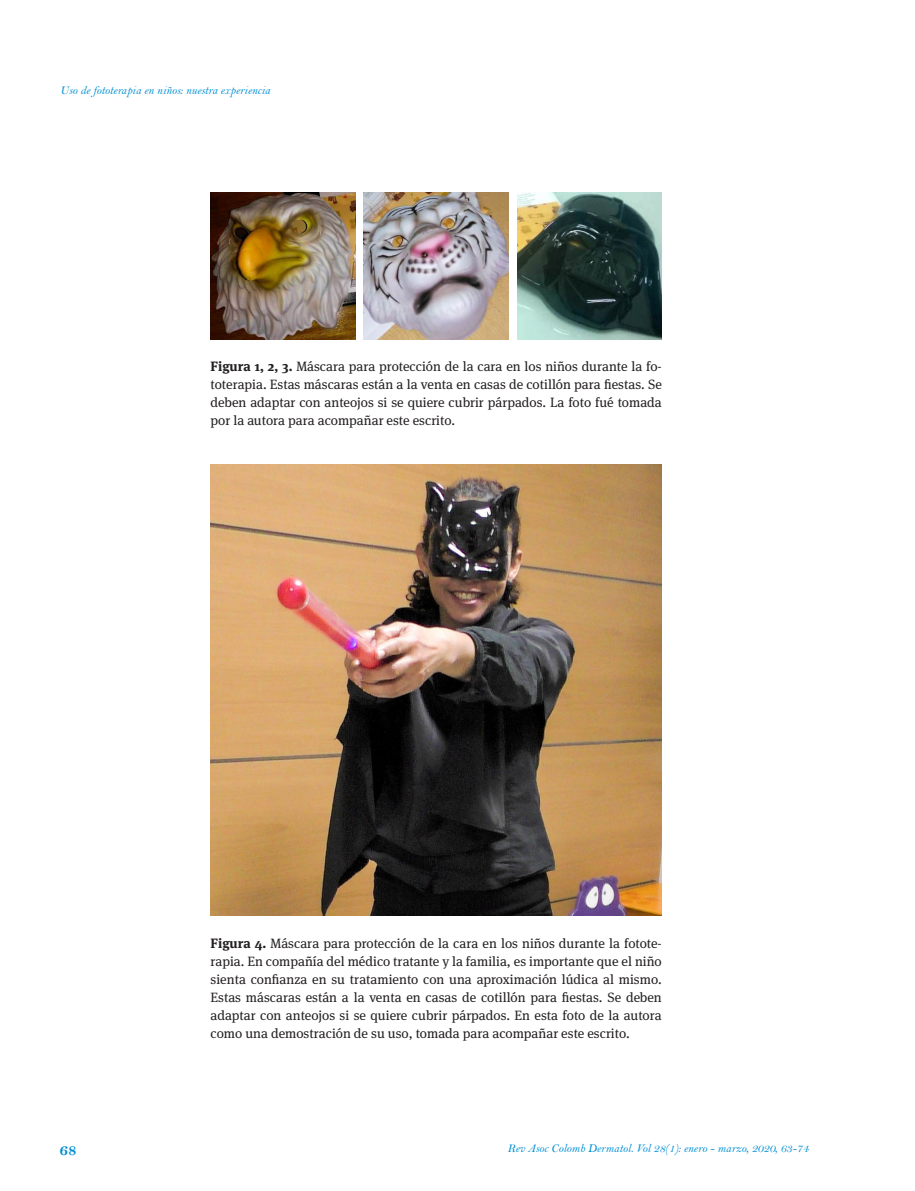
<style>
.page{position:relative;width:915px;height:1191px;background:#fff}
.page>*{position:absolute;margin:0;border:0;box-sizing:border-box;transform-origin:0 0}
.t1{font:16.5px "Bell MT Bold";color:#008fd5}
.caja_texto{font:13.5px/18px "Meta Serif OT";color:#231f20;text-align:justify}
.marcacion{font:12px "Bell MT Italic";color:#008fd5}
.s1{font-weight:700}
</style>
<div class="page">
<img style="left:210px;top:193px;width:145px;height:147px">
<img style="left:363px;top:193px;width:145px;height:147px">
<img style="left:517px;top:193px;width:144px;height:147px">
<img style="left:210px;top:464px;width:451px;height:451px">
<p class="marcacion" style="left:60px;top:83px;width:212px">Uso de fototerapia en niños: nuestra experiencia</p>
<p class="caja_texto" style="left:210px;top:357px;width:452px"><span class="s1">Figura 1, 2, 3.</span> Máscara para protección de la cara en los niños durante la fo&shy;toterapia. Estas máscaras están a la venta en casas de cotillón para fiestas. Se deben adaptar con anteojos si se quiere cubrir párpados. La foto fué tomada por la autora para acompañar este escrito.</p>
<p class="caja_texto" style="left:210px;top:934px;width:452px"><span class="s1">Figura 4.</span> Máscara para protección de la cara en los niños durante la fotote&shy;rapia. En compañía del médico tratante y la familia, es importante que el niño sienta confianza en su tratamiento con una aproximación lúdica al mismo.<br>Estas máscaras están a la venta en casas de cotillón para fiestas. Se deben adaptar con anteojos si se quiere cubrir párpados. En esta foto de la autora como una demostración de su uso, tomada para acompañar este escrito.</p>
<p class="t1" style="left:59px;top:1140px;width:19px">68</p>
<p class="marcacion" style="left:507px;top:1141px;width:302px">Rev Asoc Colomb Dermatol. Vol 28(1): enero - marzo, 2020, 63-74</p>
</div>
